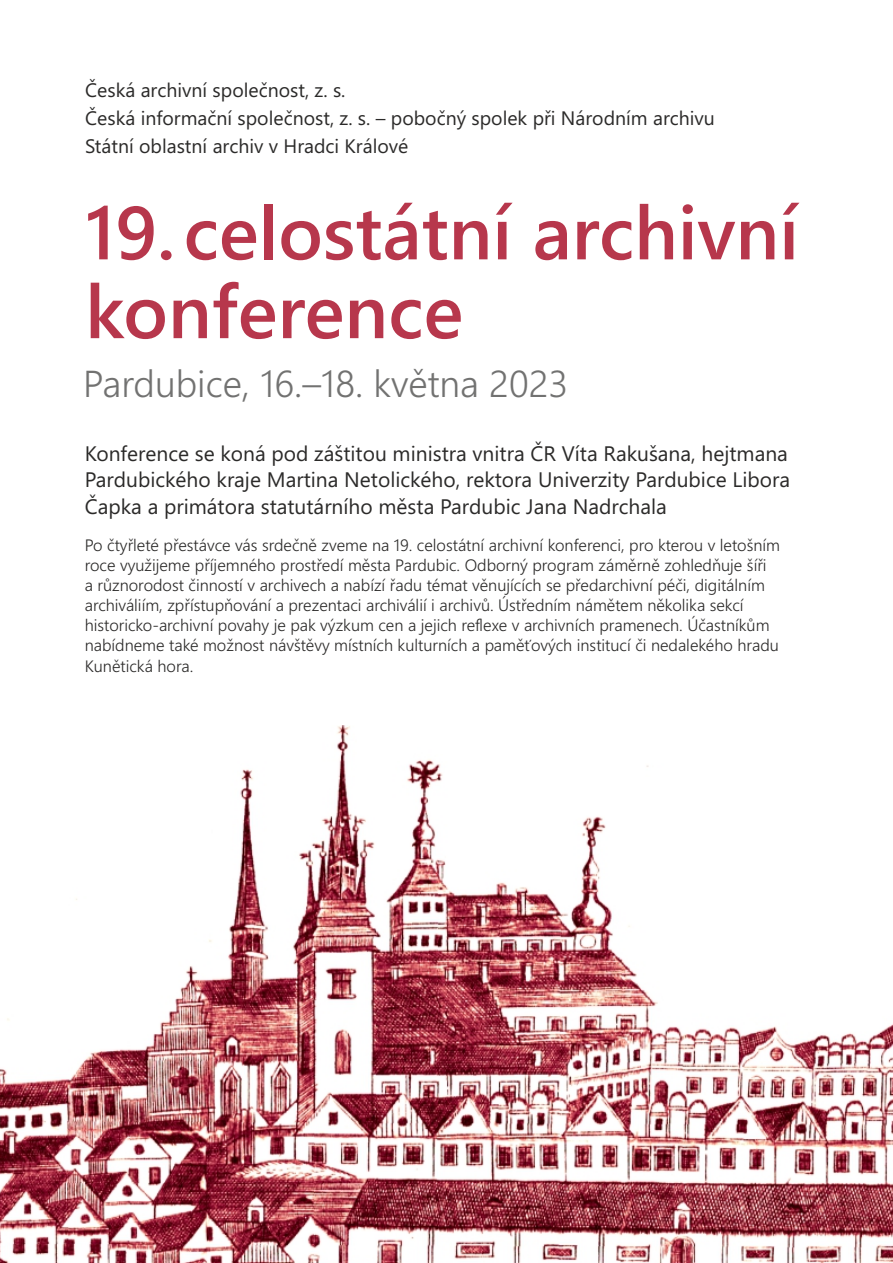
<style>
.page{position:relative;width:893px;height:1263px;background:#fff}
.page>*{position:absolute;margin:0;border:0;box-sizing:border-box;transform-origin:0 0}
.t1{font:600 75px/78.8px "Segoe UI";color:#b7374c}
.t2{font:300 37.5px "Segoe UI";color:#727271}
.t3{font:21px/26.2px "Segoe UI";color:#2b2a29;text-align:justify}
.t4{font:19.5px/28px "Segoe UI";color:#2b2a29}
.t5{font:300 16.5px/20.2px "Segoe UI";color:#2b2a29}
</style>
<div class="page">
<img style="left:0;top:725px;width:893px;height:538px">
<p class="t4" style="left:85px;top:78px;width:631px">Česká archivní společnost, z. s.<br>Česká informační společnost, z. s. – pobočný spolek při Národním archivu<br>Státní oblastní archiv v Hradci Králové</p>
<h1 class="t1" style="left:85px;top:201px;width:715px">19.celostátní archivní konference</h1>
<h2 class="t2" style="left:83px;top:369px;width:487px">Pardubice, 16.–18. května 2023</h2>
<p class="t3" style="left:85px;top:442px;width:707px">Konference se koná pod záštitou ministra vnitra ČR Víta Rakušana, hejtmana Pardubického kraje Martina Netolického, rektora Univerzity Pardubice Libora Čapka a primátora statutárního města Pardubic Jana Nadrchala</p>
<p class="t5" style="left:85px;top:536px;width:697px">Po čtyřleté přestávce vás srdečně zveme na 19. celostátní archivní konferenci, pro kterou v letošním roce využijeme příjemného prostředí města Pardubic. Odborný program záměrně zohledňuje šíři<br>a různorodost činností v archivech a nabízí řadu témat věnujících se předarchivní péči, digitálním archiváliím, zpřístupňování a prezentaci archiválií i archivů. Ústředním námětem několika sekcí historicko-archivní povahy je pak výzkum cen a jejich reflexe v archivních pramenech. Účastníkům nabídneme také možnost návštěvy místních kulturních a paměťových institucí či nedalekého hradu Kunětická hora.</p>
</div>
